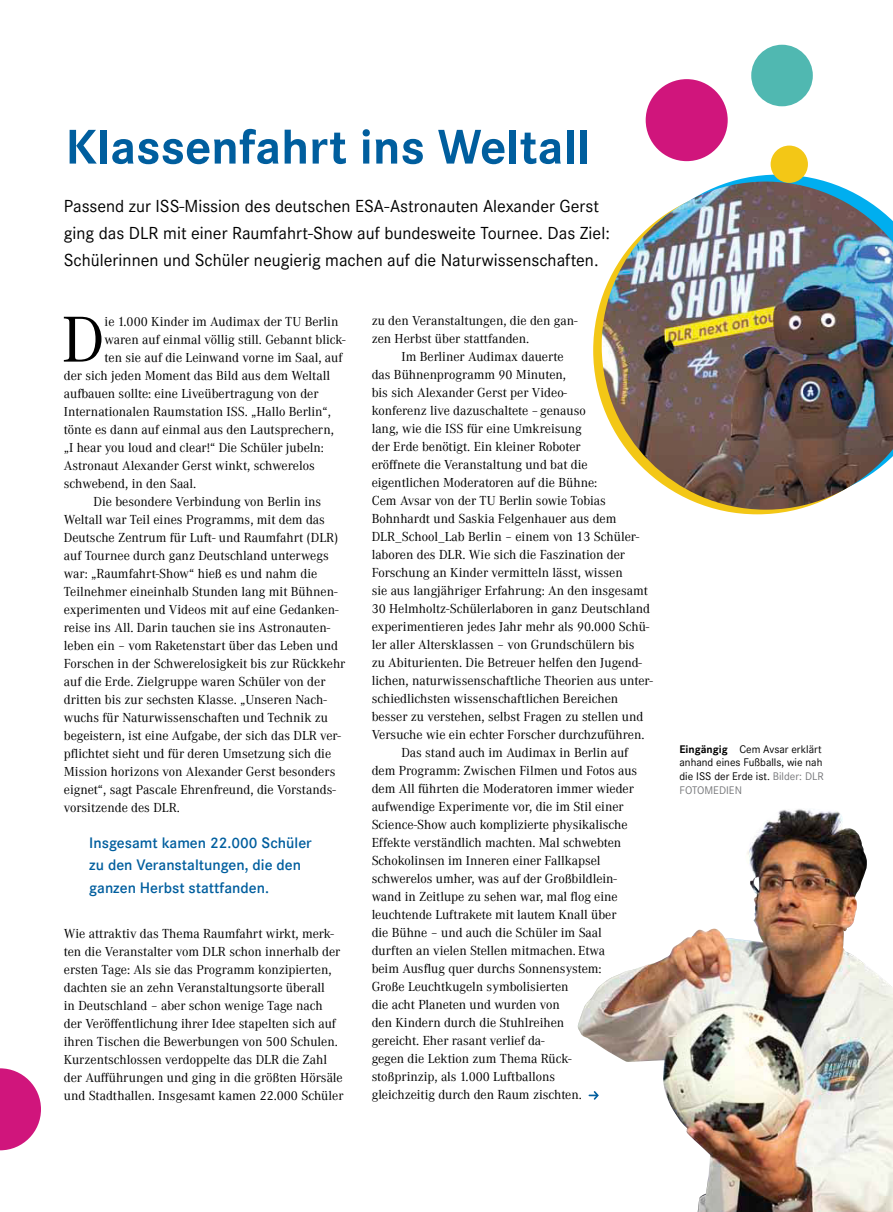
<style>
.page{position:relative;width:893px;height:1212px;background:#fff}
.page>*{position:absolute;margin:0;border:0;box-sizing:border-box;transform-origin:0 0}
.t1{font:67.2px "Corporate A";color:#000}
.t2{font:700 50.55px "Corporate S";color:#005e9e}
.t3{font:18px/27px "Corporate S";color:#000}
.t4{font:600 15.75px/22.5px "Corporate S";color:#005e9e}
.t5{font:13.5px/18px "Corporate A";color:#000}
.t6{font:11.4px/13.6px "Corporate S";color:#000}
.s1{font-weight:700}
.s2{color:#77787b}
</style>
<div class="page">
<svg style="left:593px;top:297px;width:202px;height:217px"></svg>
<img style="left:602px;top:182px;width:291px;height:328px">
<svg style="left:0;top:1068px;width:41px;height:82px"></svg>
<div style="left:646px;top:79px;width:82px;height:82px;background:#d0157c;border-radius:50%"></div>
<div style="left:751px;top:45px;width:62px;height:61px;background:#50b8b1;border-radius:50%"></div>
<div style="left:771px;top:146px;width:37px;height:37px;background:#f3c716;border-radius:50%"></div>
<img style="left:578px;top:809px;width:315px;height:403px">
<svg style="left:589px;top:1091px;width:10px;height:9px"></svg>
<h2 class="t2" style="left:66px;top:112px;width:526px">Klassenfahrt ins Weltall</h2>
<h3 class="t3" style="left:64px;top:191px;width:548px">Passend zur ISS-Mission des deutschen ESA-Astronauten Alexander Gerst ging das DLR mit einer Raumfahrt-Show auf bundesweite Tournee. Das Ziel:<br>Schülerinnen und Schüler neugierig machen auf die Naturwissenschaften.</h3>
<h1 class="t1" style="left:62px;top:294px;width:44px">D</h1>
<p class="t5" style="left:105px;top:312px;width:235px">ie 1.000 Kinder im Audimax der TU Berlin</p>
<p class="t5" style="left:105px;top:330px;width:243px">waren auf einmal völlig still. Gebannt blick-</p>
<p class="t5" style="left:105px;top:348px;width:239px">ten sie auf die Leinwand vorne im Saal, auf</p>
<p class="t5" style="left:64px;top:366px;width:268px">der sich jeden Moment das Bild aus dem Weltall</p>
<p class="t5" style="left:64px;top:384px;width:256px">aufbauen sollte: eine Liveübertragung von der</p>
<p class="t5" style="left:64px;top:402px;width:269px">Internationalen Raumstation ISS. „Hallo Berlin“,</p>
<p class="t5" style="left:64px;top:420px;width:272px">tönte es dann auf einmal aus den Lautsprechern,</p>
<p class="t5" style="left:64px;top:438px;width:262px">„I hear you loud and clear!“ Die Schüler jubeln:</p>
<p class="t5" style="left:64px;top:456px;width:252px">Astronaut Alexander Gerst winkt, schwerelos</p>
<p class="t5" style="left:64px;top:474px;width:134px">schwebend, in den Saal.</p>
<p class="t5" style="left:94px;top:492px;width:229px">Die besondere Verbindung von Berlin ins</p>
<p class="t5" style="left:64px;top:510px;width:263px">Weltall war Teil eines Programms, mit dem das</p>
<p class="t5" style="left:64px;top:528px;width:276px">Deutsche Zentrum für Luft- und Raumfahrt (DLR)</p>
<p class="t5" style="left:64px;top:546px;width:266px">auf Tournee durch ganz Deutschland unterwegs</p>
<p class="t5" style="left:64px;top:564px;width:255px">war: „Raumfahrt-Show“ hieß es und nahm die</p>
<p class="t5" style="left:64px;top:582px;width:275px">Teilnehmer eineinhalb Stunden lang mit Bühnen-</p>
<p class="t5" style="left:64px;top:599px;width:276px">experimenten und Videos mit auf eine Gedanken-</p>
<p class="t5" style="left:64px;top:617px;width:268px">reise ins All. Darin tauchen sie ins Astronauten-</p>
<p class="t5" style="left:64px;top:635px;width:276px">leben ein – vom Raketenstart über das Leben und</p>
<p class="t5" style="left:64px;top:653px;width:283px">Forschen in der Schwerelosigkeit bis zur Rückkehr</p>
<p class="t5" style="left:64px;top:671px;width:263px">auf die Erde. Zielgruppe waren Schüler von der</p>
<p class="t5" style="left:64px;top:689px;width:265px">dritten bis zur sechsten Klasse. „Unseren Nach-</p>
<p class="t5" style="left:64px;top:707px;width:266px">wuchs für Naturwissenschaften und Technik zu</p>
<p class="t5" style="left:64px;top:725px;width:279px">begeistern, ist eine Aufgabe, der sich das DLR ver-</p>
<p class="t5" style="left:64px;top:743px;width:269px">pflichtet sieht und für deren Umsetzung sich die</p>
<p class="t5" style="left:64px;top:761px;width:273px">Mission horizons von Alexander Gerst besonders</p>
<p class="t5" style="left:64px;top:779px;width:274px">eignet“, sagt Pascale Ehrenfreund, die Vorstands-</p>
<p class="t5" style="left:64px;top:797px;width:118px">vorsitzende des DLR.</p>
<p class="t4" style="left:89px;top:831px;width:224px">Insgesamt kamen 22.000 Schüler zu den Veranstaltungen, die den ganzen Herbst stattfanden.</p>
<p class="t5" style="left:64px;top:923px;width:281px">Wie attraktiv das Thema Raumfahrt wirkt, merk&shy;ten die Veranstalter vom DLR schon innerhalb der ersten Tage: Als sie das Programm konzipierten, dachten sie an zehn Veranstaltungsorte überall<br>in Deutschland – aber schon wenige Tage nach der Veröffentlichung ihrer Idee stapelten sich auf ihren Tischen die Bewerbungen von 500 Schulen.<br>Kurzentschlossen verdoppelte das DLR die Zahl der Aufführungen und ging in die größten Hörsäle und Stadthallen. Insgesamt kamen 22.000 Schüler</p>
<p class="t5" style="left:372px;top:311px;width:207px">zu den Veranstaltungen, die den gan&shy;zen Herbst über stattfanden.</p>
<p class="t5" style="left:401px;top:347px;width:164px">Im Berliner Audimax dauerte</p>
<p class="t5" style="left:372px;top:365px;width:196px">das Bühnenprogramm 90 Minuten,</p>
<p class="t5" style="left:372px;top:383px;width:197px">bis sich Alexander Gerst per Video-</p>
<p class="t5" style="left:372px;top:401px;width:216px">konferenz live dazuschaltete –genauso</p>
<p class="t5" style="left:372px;top:419px;width:212px">lang, wie die ISS für eine Umkreisung</p>
<p class="t5" style="left:372px;top:437px;width:210px">der Erde benötigt. Ein kleiner Roboter</p>
<p class="t5" style="left:372px;top:455px;width:218px">eröffnete die Veranstaltung und bat die</p>
<p class="t5" style="left:372px;top:473px;width:227px">eigentlichen Moderatoren auf die Bühne:</p>
<p class="t5" style="left:372px;top:491px;width:236px">Cem Avsar von der TU Berlin sowie Tobias</p>
<p class="t5" style="left:372px;top:509px;width:246px">Bohnhardt und Saskia Felgenhauer aus dem</p>
<p class="t5" style="left:372px;top:527px;width:269px">DLR_School_Lab Berlin – einem von 13 Schüler-</p>
<p class="t5" style="left:372px;top:545px;width:255px">laboren des DLR. Wie sich die Faszination der</p>
<p class="t5" style="left:372px;top:563px;width:253px">Forschung an Kinder vermitteln lässt, wissen</p>
<p class="t5" style="left:372px;top:581px;width:278px">sie aus langjähriger Erfahrung: An den insgesamt</p>
<p class="t5" style="left:372px;top:599px;width:280px">30 Helmholtz-Schülerlaboren in ganz Deutschland</p>
<p class="t5" style="left:372px;top:617px;width:279px">experimentieren jedes Jahr mehr als 90.000 Schü-</p>
<p class="t5" style="left:372px;top:635px;width:265px">ler aller Altersklassen – von Grundschülern bis</p>
<p class="t5" style="left:372px;top:653px;width:272px">zu Abiturienten. Die Betreuer helfen den Jugend-</p>
<p class="t5" style="left:372px;top:671px;width:283px">lichen, naturwissenschaftliche Theorien aus unter-</p>
<p class="t5" style="left:372px;top:689px;width:248px">schiedlichsten wissenschaftlichen Bereichen</p>
<p class="t5" style="left:372px;top:707px;width:273px">besser zu verstehen, selbst Fragen zu stellen und</p>
<p class="t5" style="left:372px;top:725px;width:274px">Versuche wie ein echter Forscher durchzuführen.</p>
<p class="t5" style="left:401px;top:743px;width:228px">Das stand auch im Audimax in Berlin auf</p>
<p class="t5" style="left:372px;top:761px;width:267px">dem Programm: Zwischen Filmen und Fotos aus</p>
<p class="t5" style="left:372px;top:779px;width:264px">dem All führten die Moderatoren immer wieder</p>
<p class="t5" style="left:372px;top:797px;width:253px">aufwendige Experimente vor, die im Stil einer</p>
<p class="t5" style="left:372px;top:815px;width:257px">Science-Show auch komplizierte physikalische</p>
<p class="t5" style="left:372px;top:833px;width:251px">Effekte verständlich machten. Mal schwebten</p>
<p class="t5" style="left:372px;top:851px;width:230px">Schokolinsen im Inneren einer Fallkapsel</p>
<p class="t5" style="left:372px;top:869px;width:247px">schwerelos umher, was auf der Großbildlein-</p>
<p class="t5" style="left:372px;top:887px;width:248px">wand in Zeitlupe zu sehen war, mal flog eine</p>
<p class="t5" style="left:372px;top:905px;width:246px">leuchtende Luftrakete mit lautem Knall über</p>
<p class="t5" style="left:372px;top:923px;width:232px">die Bühne – und auch die Schüler im Saal</p>
<p class="t5" style="left:372px;top:941px;width:235px">durften an vielen Stellen mitmachen. Etwa</p>
<p class="t5" style="left:372px;top:959px;width:231px">beim Ausflug quer durchs Sonnensystem:</p>
<p class="t5" style="left:372px;top:977px;width:198px">Große Leuchtkugeln symbolisierten</p>
<p class="t5" style="left:372px;top:995px;width:190px">die acht Planeten und wurden von</p>
<p class="t5" style="left:372px;top:1013px;width:194px">den Kindern durch die Stuhlreihen</p>
<p class="t5" style="left:372px;top:1031px;width:174px">gereicht. Eher rasant verlief da-</p>
<p class="t5" style="left:372px;top:1049px;width:201px">gegen die Lektion zum Thema Rück-</p>
<p class="t5" style="left:372px;top:1067px;width:185px">stoßprinzip, als 1.000 Luftballons</p>
<p class="t5" style="left:372px;top:1085px;width:212px">gleichzeitig durch den Raum zischten.</p>
<p class="t6" style="left:679px;top:742px;width:146px"><span class="s1">Eingängig</span> Cem Avsar erklärt anhand eines Fußballs, wie nah die ISS der Erde ist. <span class="s2">Bilder: DLR<br>FOTOMEDIEN</span></p>
</div>
